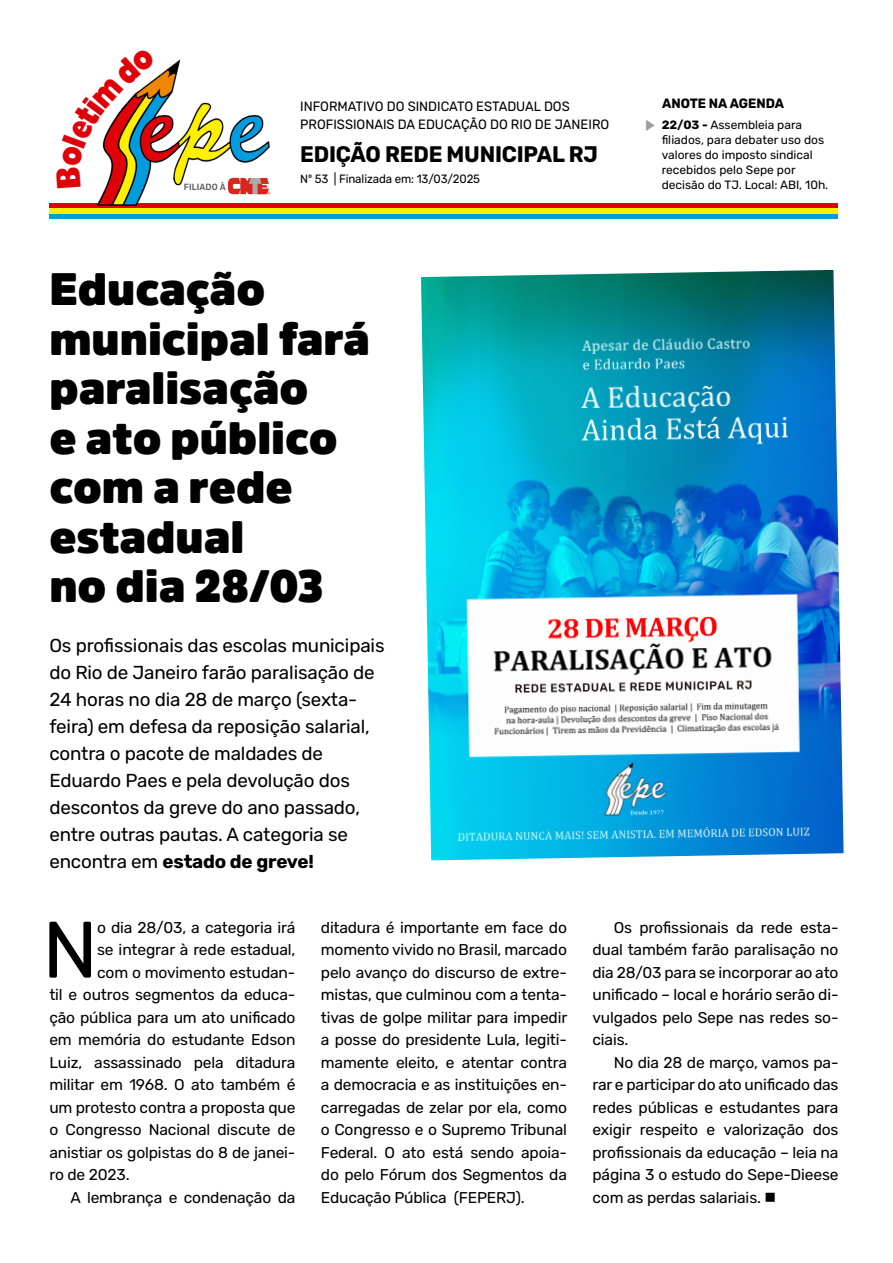
<style>
.page{position:relative;width:893px;height:1263px;background:#fff}
.page>*{position:absolute;margin:0;border:0;box-sizing:border-box;transform-origin:0 0}
.t1{font:79.95px "Rubik";color:#000}
.t2{font:900 45px/49.5px "Amsi Pro AKS Normal";color:#000}
.t3{font:700 22.5px "Rubik";letter-spacing:-.01em;color:#000;scale:.96 1}
.t4{font:18.75px/27px "Rubik";letter-spacing:-.01em;color:#000}
.t5{font:15.6px/22.5px "Rubik";letter-spacing:-.01em;color:#000;text-align:justify}
.t6{font:13.5px/18px "Rubik";color:#000;scale:.96 1}
.t7{font:700 13.5px "Rubik";color:#000;scale:.96 1}
.t8{font:12px/15px "Rubik";color:#000}
.t9{font:12px "Rubik";color:#000;scale:.96 1}
.t10{font:500 9px "Rubik";letter-spacing:.01em;color:#5b5b5f;scale:.96 1}
.s1{font-weight:700}
</style>
<div class="page">
<div style="left:49px;top:204px;width:789px;height:5px;background:#e00209"></div>
<div style="left:49px;top:214px;width:789px;height:5px;background:#009cde"></div>
<div style="left:49px;top:209px;width:789px;height:5px;background:#ffef00"></div>
<img style="left:87px;top:59px;width:190px;height:150px">
<img style="left:228px;top:177px;width:43px;height:20px">
<img style="left:421px;top:270px;width:423px;height:590px">
<svg style="left:87px;top:59px;width:69px;height:130px"></svg>
<p class="t10" style="left:184px;top:182px;width:45px">FILIADO À</p>
<p class="t6" style="left:300px;top:97px;width:323px">INFORMATIVO DO SINDICATO ESTADUAL DOS<br>PROFISSIONAIS DA EDUCAÇÃO DO RIO DE JANEIRO</p>
<h3 class="t3" style="left:300px;top:142px;width:311px">EDIÇÃO REDE MUNICIPAL RJ</h3>
<p class="t9" style="left:300px;top:172px;width:189px">Nº 53 | Finalizada em: 13/03/2025</p>
<h2 class="t2" style="left:49px;top:263px;width:322px">Educação municipal fará paralisação<br>e ato público com a rede estadual<br>no dia 28/03</h2>
<p class="t4" style="left:49px;top:632px;width:337px">Os profissionais das escolas municipais do Rio de Janeiro farão paralisação de 24 horas no dia 28 de março (sexta&shy;feira) em defesa da reposição salarial, contra o pacote de maldades de Eduardo Paes e pela devolução dos descontos da greve do ano passado, entre outras pautas. A categoria se encontra em <span class="s1">estado de greve!</span></p>
<p class="t7" style="left:662px;top:96px;width:129px">ANOTE NA AGENDA</p>
<p class="t8" style="left:662px;top:118px;width:168px"><span class="s1">22/03 -</span> Assembleia para filiados, para debater uso dos valores do imposto sindical recebidos pelo Sepe por decisão do TJ. Local: ABI, 10h.</p>
<h1 class="t1" style="left:42px;top:905px;width:57px">N</h1>
<p class="t5" style="left:97px;top:916px;width:200px">o dia 28/03, a categoria irá</p>
<p class="t5" style="left:97px;top:939px;width:200px">se integrar à rede estadual,</p>
<p class="t5" style="left:97px;top:961px;width:200px">com o movimento estudan-</p>
<p class="t5" style="left:49px;top:984px;width:248px">til e outros segmentos da educa-</p>
<p class="t5" style="left:49px;top:1006px;width:248px">ção pública para um ato unificado</p>
<p class="t5" style="left:49px;top:1029px;width:248px">em memória do estudante Edson</p>
<p class="t5" style="left:49px;top:1051px;width:248px">Luiz, assassinado pela ditadura</p>
<p class="t5" style="left:49px;top:1074px;width:247px">militar em 1968. O ato também é</p>
<p class="t5" style="left:49px;top:1096px;width:248px">um protesto contra a proposta que</p>
<p class="t5" style="left:49px;top:1119px;width:248px">o Congresso Nacional discute de</p>
<p class="t5" style="left:49px;top:1141px;width:248px">anistiar os golpistas do 8 de janei-</p>
<p class="t5" style="left:49px;top:1164px;width:82px">ro de 2023.</p>
<p class="t5" style="left:71px;top:1186px;width:226px">A lembrança e condenação da</p>
<p class="t5" style="left:321px;top:916px;width:248px">ditadura é importante em face do momento vivido no Brasil, marcado pelo avanço do discurso de extre&shy;mistas, que culminou com a tenta&shy;tivas de golpe militar para impedir a posse do presidente Lula, legiti&shy;mamente eleito, e atentar contra a democracia e as instituições en&shy;carregadas de zelar por ela, como o Congresso e o Supremo Tribunal Federal. O ato está sendo apoia&shy;do pelo Fórum dos Segmentos da Educação Pública (FEPERJ).</p>
<p class="t5" style="left:592px;top:916px;width:248px;text-indent:21px">Os profissionais da rede esta&shy;dual também farão paralisação no dia 28/03 para se incorporar ao ato unificado – local e horário serão di&shy;vulgados pelo Sepe nas redes so&shy;ciais.</p>
<p class="t5" style="left:592px;top:1051px;width:248px;text-indent:21px">No dia 28 de março, vamos pa&shy;rar e participar do ato unificado das redes públicas e estudantes para exigir respeito e valorização dos profissionais da educação – leia na página 3 o estudo do Sepe-Dieese com as perdas salariais. ■</p>
</div>
